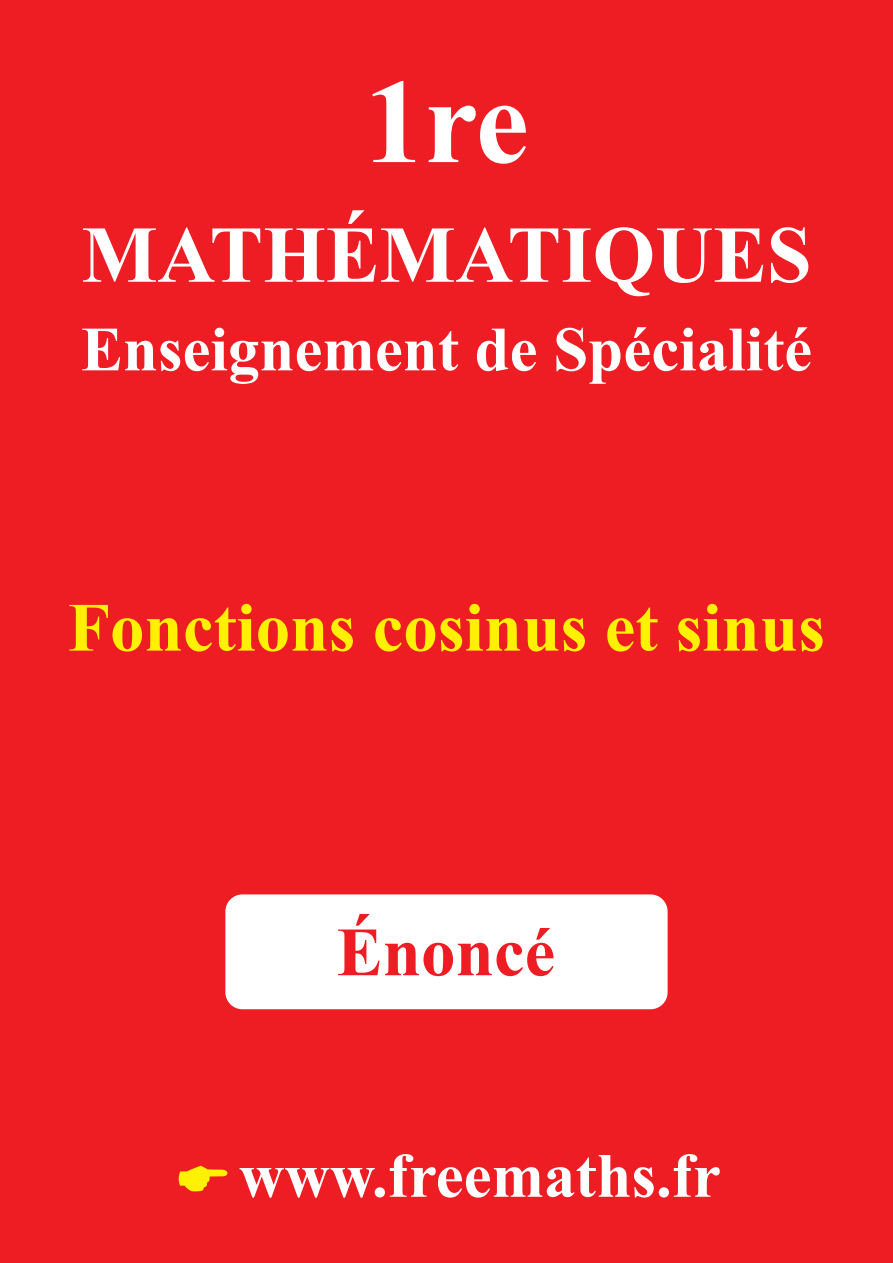
<style>
.page{position:relative;width:893px;height:1263px;background:#ee1d23}
.page>*{position:absolute;margin:0;border:0;box-sizing:border-box;transform-origin:0 0}
.t1{font:700 120px "Times New Roman";color:#fff}
.t2{font:700 80.4px "Times New Roman";color:#fff}
.t3{font:700 69px "Times New Roman";color:#fff101}
.t4{font:700 69px "Times New Roman";color:#ee1d23}
.t5{font:700 63px "Times New Roman";color:#fff}
</style>
<div class="page">
<div style="left:225px;top:894px;width:443px;height:115px;background:#fff;border-radius:17px"></div>
<h1 class="t1" style="left:364px;top:39px;width:166px">1re</h1>
<p class="t2" style="left:81px;top:199px;width:732px">MATHÉMATIQUES</p>
<p class="t5" style="left:81px;top:306px;width:733px">Enseignement de Spécialité</p>
<p class="t3" style="left:68px;top:580px;width:759px">Fonctions cosinus et sinus</p>
<p class="t4" style="left:337px;top:904px;width:220px">Énoncé</p>
<p class="t5" style="left:239px;top:1132px;width:483px">www.freemaths.fr</p>
</div>
